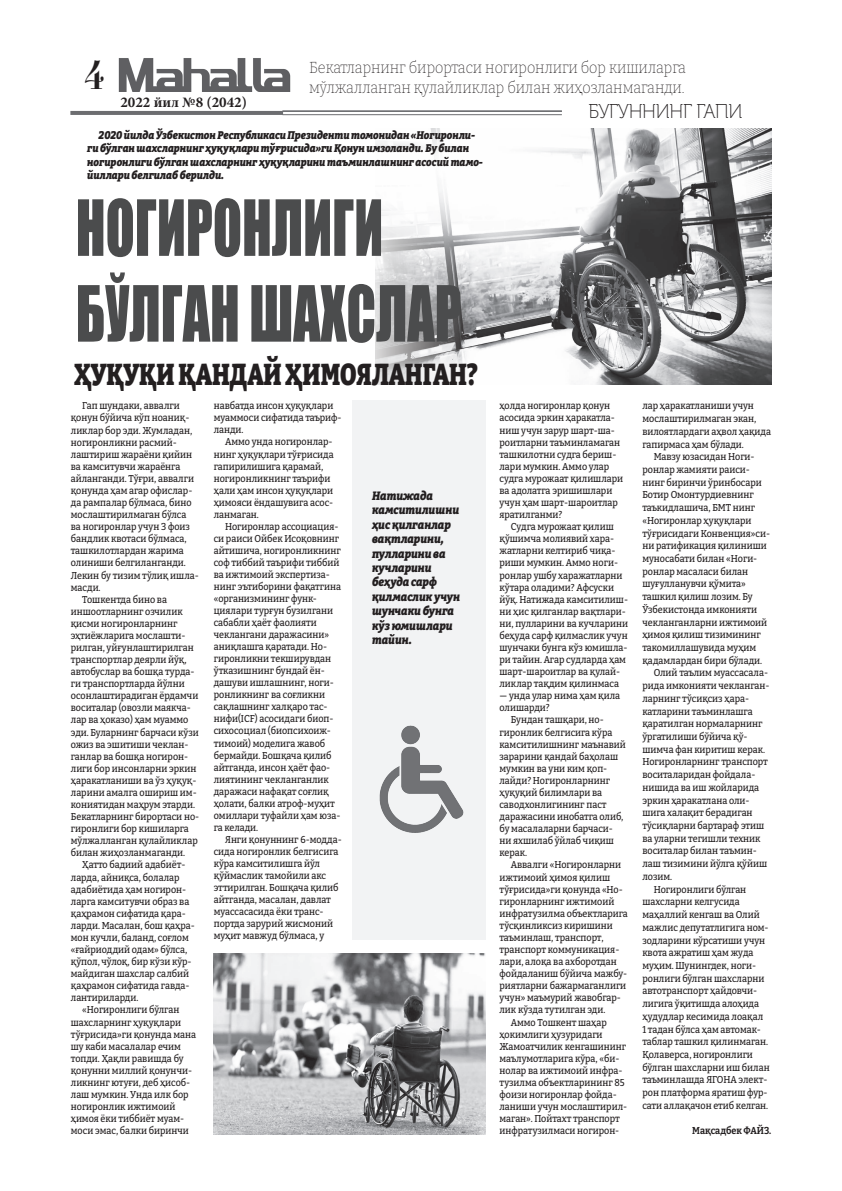
<style>
.page{position:relative;width:842px;height:1191px;background:#fff}
.page>*{position:absolute;margin:0;border:0;box-sizing:border-box;transform-origin:0 0}
.ZAG_BEK{font:71.5px/85.8px "Impact Cyr Uzb";color:#4b4c4d;scale:.75 1}
.ТЕКСТ{font:40px "Didona C";color:#231f20;scale:.8 1}
.ZAG_BEK-2{font:900 30px "Bitter";letter-spacing:-.005em;color:#231f20;scale:.76 1}
.ЗАГОЛОВКА_2{font:20px "Museo Cyrl 100";letter-spacing:-.02em;color:#231f20;scale:.94 1}
.osn{font:200 16px/19.2px "Bitter";color:#231f20;scale:.9 1}
.t1{font:700 15px "Minion Pro";color:#231f20}
.osn-2{font:italic 900 12px/14.4px "Bitter";color:#231f20;scale:.9 1}
.osn-3{font:italic 900 11px/13.2px "Bitter";color:#231f20;scale:.9 1}
.osn-4{font:500 10px/12.1px "Bitter";color:#231f20;scale:.9 1}
.osn-5{font:700 10px "Bitter";color:#231f20;scale:.9 1}
</style>
<div class="page">
<div style="left:352px;top:400px;width:133px;height:539px;background:#f2f3f4"></div>
<hr style="left:70px;top:111px;width:213px;height:4px;background:#6c6d70">
<hr style="left:282px;top:111px;width:280px;height:1px;background:#6c6d70">
<hr style="left:282px;top:114px;width:280px;height:1px;background:#6c6d70">
<img style="left:118px;top:58px;width:173px;height:34px">
<img style="left:375px;top:129px;width:396px;height:256px">
<img style="left:379px;top:723px;width:107px;height:110px">
<img style="left:214px;top:953px;width:272px;height:181px">
<p class="ТЕКСТ" style="left:85px;top:54px;width:25px">4</p>
<p class="t1" style="left:120px;top:91px;width:128px">2022 йил №8 (2042)</p>
<p class="osn" style="left:309px;top:58px;width:420px">Бекатларнинг бирортаси ногиронлиги бор кишиларга мўлжалланган қулайликлар билан жиҳозланмаганди.</p>
<p class="ЗАГОЛОВКА_2" style="left:588px;top:101px;width:166px">БУГУННИНГ ГАПИ</p>
<p class="osn-3" style="left:87px;top:128px;width:441px;text-indent:11px">2020 йилда Ўзбекистон Республикаси Президенти томонидан «Ногиронли&shy;ги бўлган шахсларнинг ҳуқуқлари тўғрисида»ги Қонун имзоланди. Бу билан ногиронлиги бўлган шахсларнинг ҳуқуқларини таъминлашнинг асосий тамо&shy;йиллари белгилаб берилди.</p>
<p class="ZAG_BEK" style="left:76px;top:185px;width:516px">НОГИРОНЛИГИ<br>БªЛГАН ШАХСЛАР</p>
<p class="ZAG_BEK-2" style="left:74px;top:355px;width:533px">ҲУҚУҚИ ҚАНДАЙ ҲИМОЯЛАНГАН?</p>
<p class="osn-4" style="left:71px;top:399px;width:144px;text-indent:11px">Гап шундаки, аввалги қонун бўйича кўп ноаниқ&shy;ликлар бор эди. Жумладан, ногиронликни расмий&shy;лаштириш жараёни қийин ва камситувчи жараёнга айланганди. Тўғри, аввалги қонунда ҳам агар офислар&shy;да рампалар бўлмаса, бино мослаштирилмаган бўлса ва ногиронлар учун 3 фоиз бандлик квотаси бўлмаса, ташкилотлардан жарима олиниши белгиланганди.<br>Лекин бу тизим тўлиқ ишла&shy;масди.</p>
<p class="osn-4" style="left:71px;top:593px;width:144px;text-indent:11px">Тошкентда бино ва иншоотларнинг озчилик қисми ногиронларнинг эҳтиёжларига мослашти&shy;рилган, уйғунлаштирилган транспортлар деярли йўқ, автобуслар ва бошқа турда&shy;ги транспортларда йўлни осонлаштирадиган ёрдамчи воситалар (овозли маякча&shy;лар ва ҳоказо) ҳам муаммо эди. Буларнинг барчаси кўзи ожиз ва эшитиши чеклан&shy;ганлар ва бошқа ногирон&shy;лиги бор инсонларни эркин ҳаракатланиши ва ўз ҳуқуқ&shy;ларини амалга ошириш им&shy;кониятидан маҳрум этарди.<br>Бекатларнинг бирортаси но&shy;гиронлиги бор кишиларга мўлжалланган қулайликлар билан жиҳозланмаганди.</p>
<p class="osn-4" style="left:71px;top:858px;width:139px;text-indent:11px">Ҳатто бадиий адабиёт&shy;ларда, айниқса, болалар адабиётида ҳам ногирон&shy;ларга камситувчи образ ва қаҳрамон сифатида қара&shy;ларди. Масалан, бош қаҳра&shy;мон кучли, баланд, соғлом «ғайриоддий одам» бўлса, қўпол, чўлоқ, бир кўзи кўр&shy;майдиган шахслар салбий қаҳрамон сифатида гавда&shy;лантириларди.</p>
<p class="osn-4" style="left:71px;top:1003px;width:141px;text-indent:11px">«Ногиронлиги бўлган шахсларнинг ҳуқуқлари тўғрисида»ги қонунда мана шу каби масалалар ечим топди. Ҳақли равишда бу қонунни миллий қонунчи&shy;ликнинг ютуғи, деб ҳисоб&shy;лаш мумкин. Унда илк бор ногиронлик ижтимоий ҳимоя ёки тиббиёт муам&shy;моси эмас, балки биринчи</p>
<p class="osn-4" style="left:214px;top:399px;width:144px">навбатда инсон ҳуқуқлари муаммоси сифатида таъриф&shy;ланди.</p>
<p class="osn-4" style="left:214px;top:436px;width:135px;text-indent:11px">Аммо унда ногиронлар&shy;нинг ҳуқуқлари тўғрисида гапирилишига қарамай, ногиронликнинг таърифи ҳали ҳам инсон ҳуқуқлари ҳимояси ёндашувига асос&shy;ланмаган.</p>
<p class="osn-4" style="left:214px;top:520px;width:143px;text-indent:11px">Ногиронлар ассоциация&shy;си раиси Ойбек Исоқовнинг айтишича, ногиронликнинг соф тиббий таърифи тиббий ва ижтимоий экспертиза&shy;нинг эътиборини фақатгина «организмининг функ&shy;циялари турғун бузилгани сабабли ҳаёт фаолияти чеклангани даражасини» аниқлашга қаратади. Но&shy;гиронликни текширувдан ўтказишнинг бундай ён&shy;дашуви ишлашнинг, ноги&shy;ронликнинг ва соғликни сақлашнинг халқаро тас&shy;нифи(ICF) асосидаги биоп&shy;сихосоциал (биопсихоиж&shy;тимоий) моделига жавоб бермайди. Бошқача қилиб айтганда, инсон ҳаёт фао&shy;лиятининг чекланганлик даражаси нафақат соғлиқ ҳолати, балки атроф-муҳит омиллари туфайли ҳам юза&shy;га келади.</p>
<p class="osn-4" style="left:214px;top:833px;width:144px;text-indent:11px">Янги қонуннинг 6-модда&shy;сида ногиронлик белгисига кўра камситилишга йўл қўймаслик тамойили акс эттирилган. Бошқача қилиб айтганда, масалан, давлат муассасасида ёки транс&shy;портда зарурий жисмоний муҳит мавжуд бўлмаса, у</p>
<p class="osn-2" style="left:372px;top:488px;width:99px">Натижада камситилишни ҳис қилганлар вақтларини, пулларини ва кучларини беҳуда сарф қилмаслик учун шунчаки бунга кўз юмишлари тайин.</p>
<p class="osn-4" style="left:499px;top:399px;width:139px">ҳолда ногиронлар қонун асосида эркин ҳаракатла&shy;ниш учун зарур шарт-ша&shy;роитларни таъминламаган ташкилотни судга бериш&shy;лари мумкин. Aммо улар судга мурожаат қилишлари ва адолатга эришишлари учун ҳам шарт-шароитлар яратилганми?</p>
<p class="osn-4" style="left:499px;top:520px;width:144px;text-indent:11px">Судга мурожаат қилиш қўшимча молиявий хара&shy;жатларни келтириб чиқа&shy;риши мумкин. Aммо ноги&shy;ронлар ушбу харажатларни кўтара оладими? Афсуски йўқ. Натижада камситилиш&shy;ни ҳис қилганлар вақтлари&shy;ни, пулларини ва кучларини беҳуда сарф қилмаслик учун шунчаки бунга кўз юмишла&shy;ри тайин. Агар судларда ҳам шарт-шароитлар ва қулай&shy;ликлар тақдим қилинмаса</p>
<p class="osn-4" style="left:499px;top:689px;width:135px">— унда улар нима ҳам қила олишарди?</p>
<p class="osn-4" style="left:499px;top:713px;width:142px;text-indent:11px">Бундан ташқари, но&shy;гиронлик белгисига кўра камситилишнинг маънавий зарарини қандай баҳолаш мумкин ва уни ким қоп&shy;лайди? Ногиронларнинг ҳуқуқий билимлари ва саводхонлигининг паст даражасини инобатга олиб, бу масалаларни барчаси&shy;ни яхшилаб ўйлаб чиқиш керак.</p>
<p class="osn-4" style="left:499px;top:858px;width:144px;text-indent:11px">Аввалги «Ногиронларни ижтимоий ҳимоя қилиш тўғрисида»ги қонунда «Но&shy;гиронларнинг ижтимоий инфратузилма объектларига тўсқинликсиз киришини таъминлаш, транспорт, транспорт коммуникация&shy;лари, алоқа ва ахборотдан фойдаланиш бўйича мажбу&shy;риятларни бажармаганлиги учун» маъмурий жавобгар&shy;лик кўзда тутилган эди.</p>
<p class="osn-4" style="left:499px;top:1015px;width:143px;text-indent:11px">Aммо Тошкент шаҳар ҳокимлиги ҳузуридаги<br>Жамоатчилик кенгашининг маълумотларига кўра, «би&shy;нолар ва ижтимоий инфра&shy;тузилма объектларининг 85 фоизи ногиронлар фойда&shy;ланиши учун мослаштирил&shy;маган». Пойтахт транспорт инфратузилмаси ногирон-</p>
<p class="osn-4" style="left:642px;top:399px;width:144px;line-height:12.7px">лар ҳаракатланиши учун мослаштирилмаган экан, вилоятлардаги аҳвол ҳақида гапирмаса ҳам бўлади.</p>
<p class="osn-4" style="left:642px;top:450px;width:143px;line-height:12.7px;text-indent:11px">Мавзу юзасидан Ноги&shy;ронлар жамияти раиси&shy;нинг биринчи ўринбосари<br>Ботир Омонтурдиевнинг таъкидлашича, БМТ нинг «Ногиронлар ҳуқуқлари тўғрисидаги Конвенция»си&shy;ни ратификация қилиниши муносабати билан «Ноги&shy;ронлар масаласи билан шуғулланувчи қўмита» ташкил қилиш лозим. Бу<br>Ўзбекистонда имконияти чекланганларни ижтимоий ҳимоя қилиш тизимининг такомиллашувида муҳим қадамлардан бири бўлади.</p>
<p class="osn-4" style="left:642px;top:666px;width:143px;line-height:12.7px;text-indent:11px">Олий таълим муассасала&shy;рида имконияти чекланган&shy;ларнинг тўсиқсиз ҳара&shy;катларини таъминлашга қаратилган нормаларнинг ўргатилиши бўйича қў&shy;шимча фан киритиш керак.<br>Ногиронларнинг транспорт воситаларидан фойдала&shy;нишида ва иш жойларида эркин ҳаракатлана оли&shy;шига халақит берадиган тўсиқларни бартараф этиш ва уларни тегишли техник воситалар билан таъмин&shy;лаш тизимини йўлга қўйиш лозим.</p>
<p class="osn-4" style="left:642px;top:882px;width:143px;line-height:12.7px;text-indent:11px">Ногиронлиги бўлган шахсларни келгусида маҳаллий кенгаш ва Олий мажлис депутатлигига ном&shy;зодларини кўрсатиши учун квота ажратиш ҳам жуда муҳим. Шунингдек, ноги&shy;ронлиги бўлган шахсларни автотранспорт ҳайдовчи&shy;лигига ўқитишда алоҳида ҳудудлар кесимида лоақал<br>1 тадан бўлса ҳам автомак&shy;таблар ташкил қилинмаган.<br>Қолаверса, ногиронлиги бўлган шахсларни иш билан таъминлашда ЯГОНА элект&shy;рон платформа яратиш фур&shy;сати аллақачон етиб келган.</p>
<p class="osn-5" style="left:692px;top:1124px;width:89px">Мақсадбек ФАЙЗ.</p>
</div>
